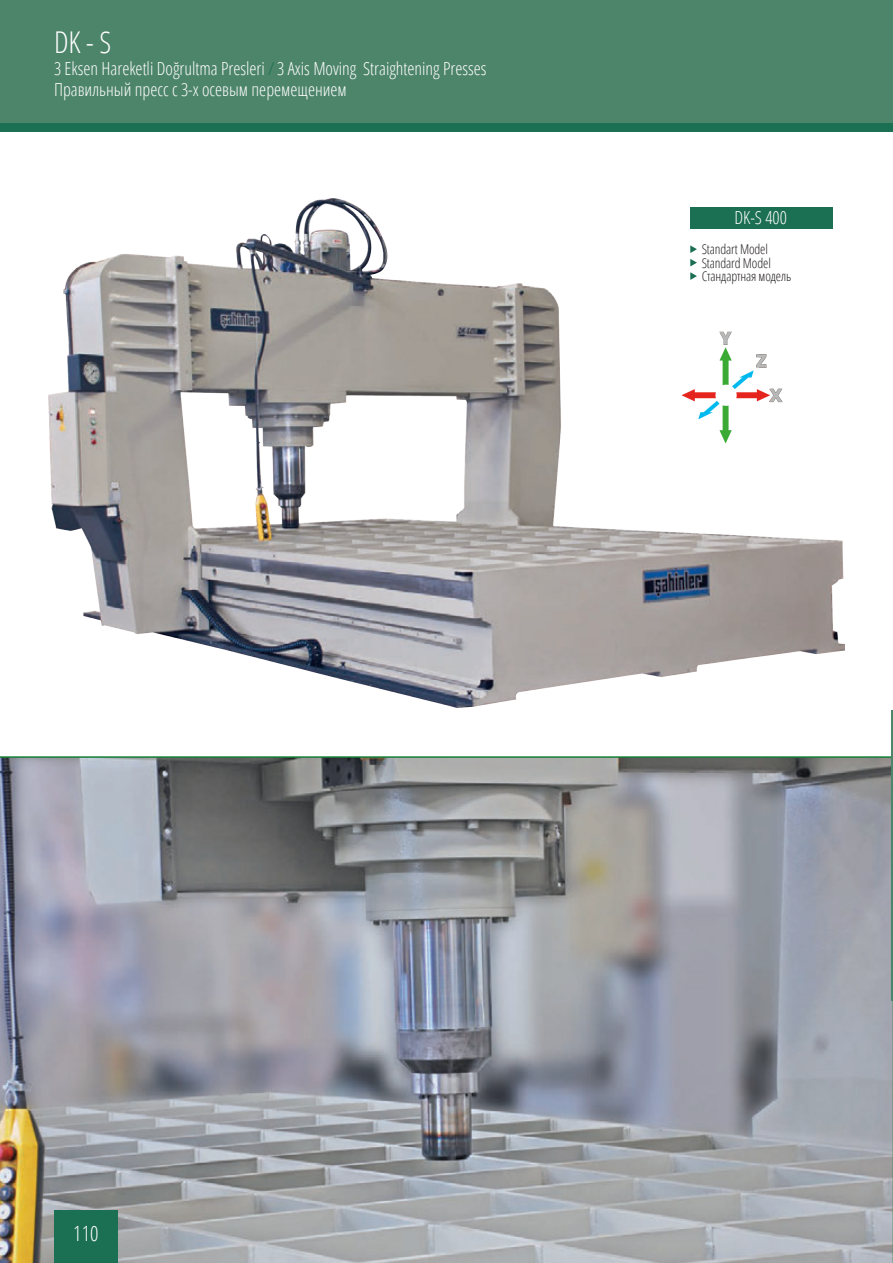
<style>
.page{position:relative;width:893px;height:1263px;background:#fff}
.page>*{position:absolute;margin:0;border:0;box-sizing:border-box;transform-origin:0 0}
.t1{font:300 condensed 30px "Open Sans";color:#fff}
.t2{font:300 condensed 21px "Open Sans";color:#fff}
.t3{font:300 condensed 18px "Open Sans";color:#fff}
.t4{font:300 condensed 13.5px "Open Sans";letter-spacing:-.01em;color:#231f20}
.s1{color:#1b6f53}
</style>
<div class="page">
<div style="left:0;top:0;width:893px;height:123px;background:#4d856a"></div>
<div style="left:0;top:123px;width:893px;height:9px;background:#1b6f53"></div>
<svg style="left:0;top:756px;width:893px;height:507px;background:#989aa0"></svg>
<img style="left:891px;top:710px;width:2px;height:290px">
<img style="left:49px;top:198px;width:795px;height:510px">
<img style="left:680px;top:330px;width:104px;height:116px">
<div style="left:54px;top:1210px;width:64px;height:53px;background:#1b6f53"></div>
<p class="t1" style="left:54px;top:22px;width:59px">DK - S</p>
<p class="t3" style="left:54px;top:57px;width:434px">3 Eksen Hareketli Doğrultma Presleri <span class="s1">/</span> 3 Axis Moving Straightening Presses</p>
<p class="t3" style="left:54px;top:78px;width:294px">Правильный пресс с 3-х осевым перемещением</p>
<p class="t3" style="left:734px;top:205px;width:54px">DK-S 400</p>
<p class="t4" style="left:702px;top:240px;width:68px">Standart Model</p>
<p class="t4" style="left:702px;top:254px;width:71px">Standard Model</p>
<p class="t4" style="left:702px;top:267px;width:91px">Стандартная модель</p>
<p class="t2" style="left:73px;top:1219px;width:27px">110</p>
</div>
